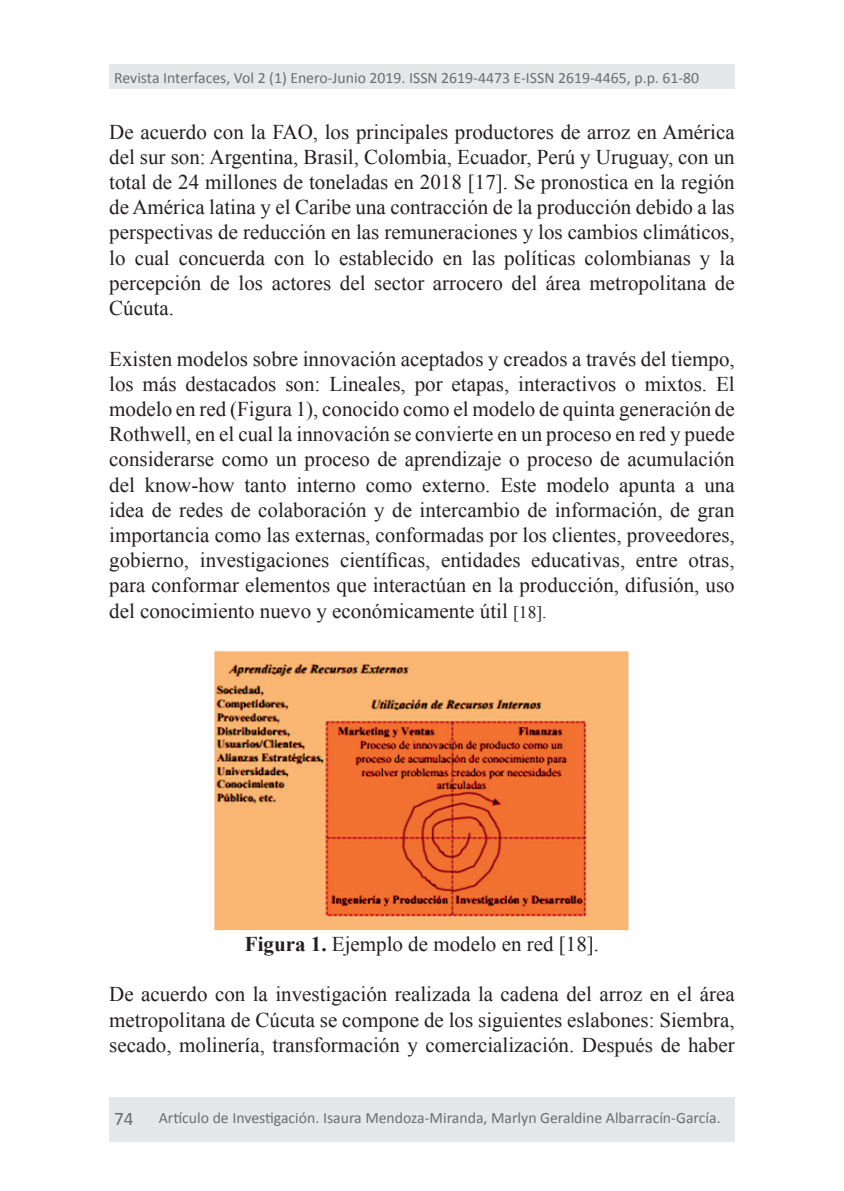
<style>
.page{position:relative;width:844px;height:1191px;background:#fff}
.page>*{position:absolute;margin:0;border:0;box-sizing:border-box;transform-origin:0 0}
.t1{font:21px/25.2px "Times New Roman";color:#231f20;text-align:justify}
.t2{font:19.25px "Calibri";color:#6c6d70}
.t3{font:15.75px "Calibri";color:#6c6d70}
.s1{font-size:17.5px}
.s2{font-weight:700}
</style>
<div class="page">
<img style="left:215px;top:651px;width:414px;height:279px">
<div style="left:109px;top:1097px;width:625px;height:44px;background:#e6e7e9"></div>
<div style="left:109px;top:64px;width:625px;height:25px;background:#e6e7e9"></div>
<p class="t3" style="left:114px;top:68px;width:586px">Revista Interfaces, Vol 2 (1) Enero-Junio 2019. ISSN 2619-4473 E-ISSN 2619-4465, p.p. 61-80</p>
<p class="t1" style="left:109px;top:119px;width:627px">De acuerdo con la FAO, los principales productores de arroz en América del sur son: Argentina, Brasil, Colombia, Ecuador, Perú y Uruguay, con un total de 24 millones de toneladas en 2018 [17]. Se pronostica en la región de América latina y el Caribe una contracción de la producción debido a las perspectivas de reducción en las remuneraciones y los cambios climáticos, lo cual concuerda con lo establecido en las políticas colombianas y la percepción de los actores del sector arrocero del área metropolitana de Cúcuta.</p>
<p class="t1" style="left:109px;top:345px;width:627px">Existen modelos sobre innovación aceptados y creados a través del tiempo, los más destacados son: Lineales, por etapas, interactivos o mixtos. El modelo en red (Figura 1), conocido como el modelo de quinta generación de Rothwell, en el cual la innovación se convierte en un proceso en red y puede considerarse como un proceso de aprendizaje o proceso de acumulación del know-how tanto interno como externo. Este modelo apunta a una idea de redes de colaboración y de intercambio de información, de gran importancia como las externas, conformadas por los clientes, proveedores, gobierno, investigaciones científicas, entidades educativas, entre otras, para conformar elementos que interactúan en la producción, difusión, uso del conocimiento nuevo y económicamente útil <span class="s1">[18].</span></p>
<p class="t1" style="left:245px;top:931px;width:356px"><span class="s2">Figura 1.</span> Ejemplo de modelo en red [18].</p>
<p class="t1" style="left:109px;top:981px;width:627px">De acuerdo con la investigación realizada la cadena del arroz en el área metropolitana de Cúcuta se compone de los siguientes eslabones: Siembra, secado, molinería, transformación y comercialización. Después de haber</p>
<p class="t2" style="left:114px;top:1106px;width:21px">74</p>
<p class="t3" style="left:159px;top:1108px;width:563px">Artículo de Investigación. Isaura Mendoza-Miranda, Marly n Geraldine Albarracín-García.</p>
</div>
